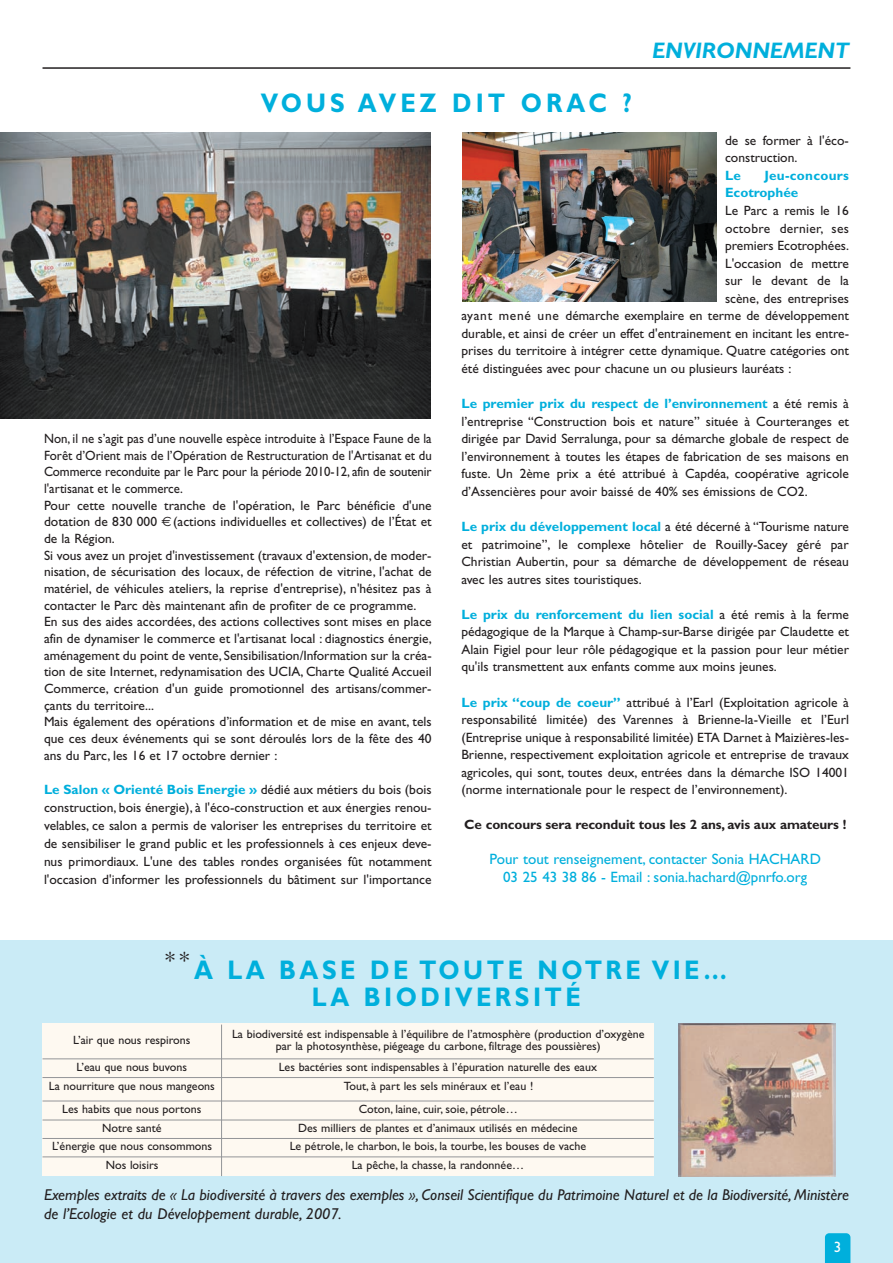
<style>
.page{position:relative;width:893px;height:1263px;background:#fff}
.page>*{position:absolute;margin:0;border:0;box-sizing:border-box;transform-origin:0 0}
.t1{font:700 27px/27px "Gill Sans";letter-spacing:.145em;color:#00afdc;text-align:center;scale:.9 1}
.t2{font:700 27px "Gill Sans";letter-spacing:.165em;color:#00afdc;scale:.9 1}
.t3{font:italic 700 22.5px "Gill Sans";color:#00afdc}
.t4{font:italic 15.75px/18.9px "Gill Sans";color:#231f20}
.t5{font:15px/17.5px "Gill Sans";color:#00afdc;text-align:center}
.t6{font:15px "Gill Sans";color:#fff}
.t7{font:13.5px/17.5px "Gill Sans";color:#231f20;text-align:justify}
.t8{font:13.5px/16.6px "Gill Sans";color:#231f20;scale:.95 1}
.t9{font:700 13.5px "Gill Sans";letter-spacing:-.01em;color:#231f20}
.t10{font:700 13.5px/17.5px "Gill Sans";color:#00afdc}
.t11{font:13.5px "Gill Sans";letter-spacing:.02em;color:#231f20}
.t12{font:12px/12px "Gill Sans";color:#231f20;text-align:center}
.s1{font-weight:700;color:#00afdc}
</style>
<div class="page">
<div style="left:0;top:940px;width:893px;height:323px;background:#caebf6"></div>
<hr style="left:43px;top:67px;width:807px;height:2px;background:#231f20">
<svg style="left:825px;top:1233px;width:25px;height:30px"></svg>
<img style="left:0;top:133px;width:431px;height:286px">
<img style="left:462px;top:133px;width:254px;height:168px">
<div style="left:43px;top:1024px;width:611px;height:152px;background:#fef9f1"></div>
<hr style="left:221px;top:1024px;width:1px;height:152px;background:#939598">
<hr style="left:43px;top:1058px;width:611px;height:1px;background:#939598">
<hr style="left:43px;top:1077px;width:611px;height:1px;background:#939598">
<hr style="left:43px;top:1100px;width:611px;height:1px;background:#939598">
<hr style="left:43px;top:1119px;width:611px;height:1px;background:#939598">
<hr style="left:43px;top:1156px;width:611px;height:1px;background:#939598">
<hr style="left:43px;top:1138px;width:611px;height:1px;background:#939598">
<img style="left:679px;top:1024px;width:156px;height:152px">
<h1 class="t2" style="left:261px;top:87px;width:414px">VOUS AVEZ DIT ORAC ?</h1>
<h2 class="t3" style="left:652px;top:38px;width:198px">ENVIRONNEMENT</h2>
<p class="t8" style="left:44px;top:430px;width:410px">Non, il ne s’agit pas d’une nouvelle espèce introduite à l’Espace Faune de la Forêt d’Orient mais de l’Opération de Restructuration de l'Artisanat et du Commerce reconduite par le Parc pour la période 2010-12, afin de soutenir l'artisanat et le commerce.<br>Pour cette nouvelle tranche de l'opération, le Parc bénéficie d'une dotation de 830 000 (actions individuelles et collectives) de l’État et de la Région.<br>Si vous avez un projet d'investissement (travaux d'extension, de moder&shy;nisation, de sécurisation des locaux, de réfection de vitrine, l'achat de matériel, de véhicules ateliers, la reprise d'entreprise), n'hésitez pas à contacter le Parc dès maintenant afin de profiter de ce programme.<br>En sus des aides accordées, des actions collectives sont mises en place afin de dynamiser le commerce et l'artisanat local : diagnostics énergie, aménagement du point de vente, Sensibilisation/Information sur la créa&shy;tion de site Internet, redynamisation des UCIA, Charte Qualité Accueil Commerce, création d'un guide promotionnel des artisans/commer&shy;çants du territoire...<br>Mais également des opérations d’information et de mise en avant, tels que ces deux événements qui se sont déroulés lors de la fête des 40 ans du Parc, les 16 et 17 octobre dernier :</p>
<p class="t7" style="left:44px;top:781px;width:389px;line-height:18px"><span class="s1">Le Salon « Orienté Bois Energie »</span> dédié aux métiers du bois (bois construction, bois énergie), à l'éco-construction et aux énergies renou&shy;velables, ce salon a permis de valoriser les entreprises du territoire et de sensibiliser le grand public et les professionnels à ces enjeux deve&shy;nus primordiaux. L'une des tables rondes organisées fût notamment l'occasion d'informer les professionnels du bâtiment sur l'importance</p>
<p class="t7" style="left:725px;top:132px;width:125px">de se former à l'éco&shy;construction.</p>
<p class="t10" style="left:725px;top:167px;width:18px">Le</p>
<p class="t10" style="left:725px;top:167px;width:125px;text-indent:40px">Jeu-concours<br>Ecotrophée</p>
<p class="t7" style="left:725px;top:202px;width:125px">Le Parc a remis le 16</p>
<p class="t11" style="left:725px;top:220px;width:125px">octobre dernier, ses</p>
<p class="t7" style="left:725px;top:237px;width:125px">premiers Ecotrophées.</p>
<p class="t7" style="left:725px;top:254px;width:125px">L'occasion de mettre</p>
<p class="t7" style="left:725px;top:272px;width:125px">sur le devant de la</p>
<p class="t7" style="left:725px;top:290px;width:125px">scène, des entreprises</p>
<p class="t7" style="left:461px;top:307px;width:389px">ayant mené une démarche exemplaire en terme de développement</p>
<p class="t7" style="left:461px;top:325px;width:389px">durable, et ainsi de créer un effet d'entrainement en incitant les entre-</p>
<p class="t7" style="left:461px;top:342px;width:389px">prises du territoire à intégrer cette dynamique. Quatre catégories ont</p>
<p class="t7" style="left:461px;top:360px;width:332px">été distinguées avec pour chacune un ou plusieurs lauréats :</p>
<p class="t7" style="left:461px;top:395px;width:389px"><span class="s1">Le premier prix du respect de l’environnement</span> a été remis à l’entreprise “Construction bois et nature” située à Courteranges et dirigée par David Serralunga, pour sa démarche globale de respect de l’environnement à toutes les étapes de fabrication de ses maisons en fuste. Un 2ème prix a été attribué à Capdéa, coopérative agricole d’Assencières pour avoir baissé de 40% ses émissions de CO2.</p>
<p class="t7" style="left:461px;top:518px;width:389px"><span class="s1">Le prix du développement local</span> a été décerné à “Tourisme nature et patrimoine”, le complexe hôtelier de Rouilly-Sacey géré par Christian Aubertin, pour sa démarche de développement de réseau avec les autres sites touristiques.</p>
<p class="t7" style="left:461px;top:605px;width:389px"><span class="s1">Le prix du renforcement du lien social</span> a été remis à la ferme pédagogique de la Marque à Champ-sur-Barse dirigée par Claudette et Alain Figiel pour leur rôle pédagogique et la passion pour leur métier qu'ils transmettent aux enfants comme aux moins jeunes.</p>
<p class="t7" style="left:461px;top:693px;width:389px"><span class="s1">Le prix “coup de coeur”</span> attribué à l’Earl (Exploitation agricole à responsabilité limitée) des Varennes à Brienne-la-Vieille et l’Eurl (Entreprise unique à responsabilité limitée) ETA Darnet à Maizières-les-Brienne, respectivement exploitation agricole et entreprise de travaux agricoles, qui sont, toutes deux, entrées dans la démarche ISO 14001 (norme internationale pour le respect de l’environnement).</p>
<p class="t9" style="left:464px;top:817px;width:384px">Ce concours sera reconduit tous les 2 ans, avis aux amateurs !</p>
<p class="t5" style="left:489px;top:851px;width:333px">Pour tout renseignement, contacter Sonia HACHARD<br>03 25 43 38 86 - Email : sonia.hachard@pnrfo.org</p>
<h1 class="t1" style="left:165px;top:956px;width:626px"><sup>**</sup>À LA BASE DE TOUTE NOTRE VIE…<br>LA BIODIVERSITÉ</h1>
<p class="t12" style="left:73px;top:1034px;width:119px">L’air que nous respirons</p>
<p class="t12" style="left:232px;top:1028px;width:414px">La biodiversité est indispensable à l’équilibre de l’atmosphère (production d’oxygène par la photosynthèse, piégeage du carbone, filtrage des poussières)</p>
<p class="t12" style="left:77px;top:1061px;width:112px">L’eau que nous buvons</p>
<p class="t12" style="left:279px;top:1061px;width:320px">Les bactéries sont indispensables à l’épuration naturelle des eaux</p>
<p class="t12" style="left:49px;top:1080px;width:168px">La nourriture que nous mangeons</p>
<p class="t12" style="left:344px;top:1080px;width:191px">Tout, à part les sels minéraux et l’eau !</p>
<p class="t12" style="left:62px;top:1103px;width:141px">Les habits que nous portons</p>
<p class="t12" style="left:359px;top:1103px;width:160px">Coton, laine, cuir, soie, pétrole…</p>
<p class="t12" style="left:102px;top:1122px;width:61px">Notre santé</p>
<p class="t12" style="left:298px;top:1122px;width:281px">Des milliers de plantes et d’animaux utilisés en médecine</p>
<p class="t12" style="left:52px;top:1140px;width:162px">L’énergie que nous consommons</p>
<p class="t12" style="left:290px;top:1140px;width:298px">Le pétrole, le charbon, le bois, la tourbe, les bouses de vache</p>
<p class="t12" style="left:106px;top:1159px;width:54px">Nos loisirs</p>
<p class="t12" style="left:352px;top:1159px;width:174px">La pêche, la chasse, la randonnée…</p>
<p class="t4" style="left:44px;top:1186px;width:806px">Exemples extraits de « La biodiversité à travers des exemples », Conseil Scientifique du Patrimoine Naturel et de la Biodiversité, Ministère de l’Ecologie et du Développement durable, 2007.</p>
<p class="t6" style="left:834px;top:1238px;width:9px">3</p>
</div>
